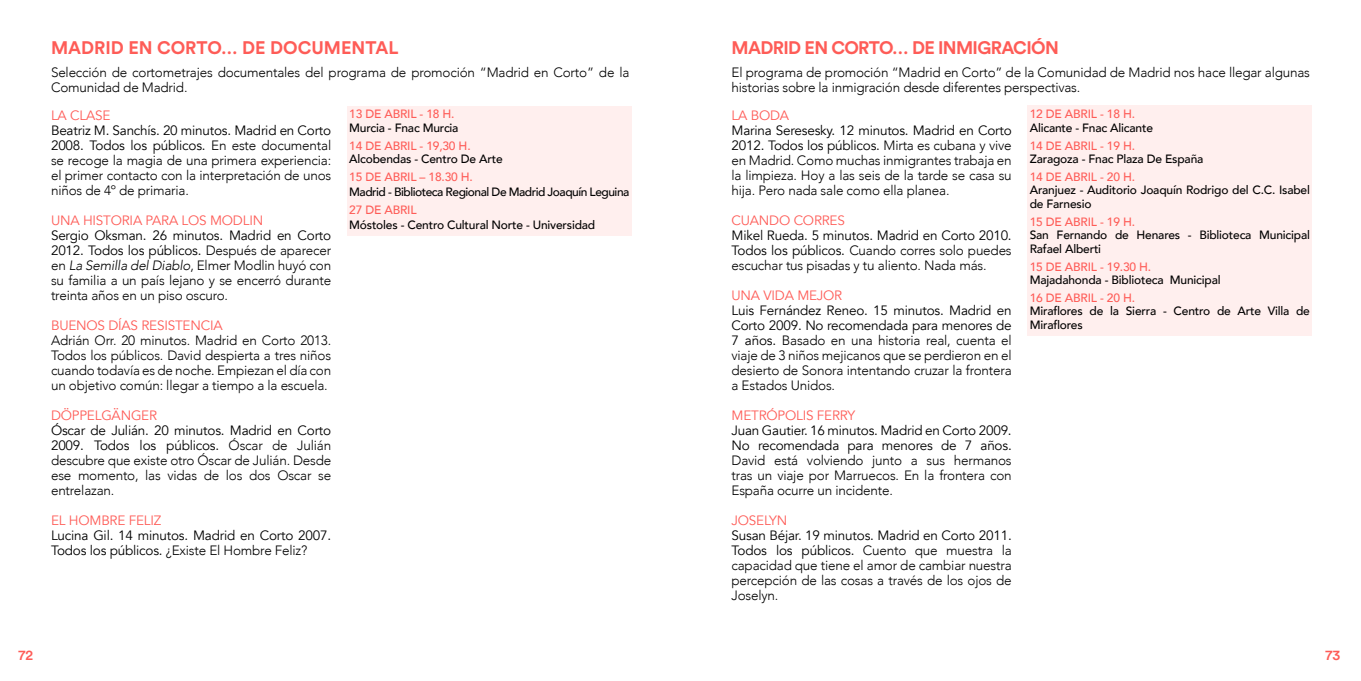
<style>
.page{position:relative;width:1361px;height:681px;background:#fff}
.page>*{position:absolute;margin:0;border:0;box-sizing:border-box;transform-origin:0 0}
.t1{font:700 18px "Circular Std";letter-spacing:-.035em;color:#fe5c57}
.t2{font:700 18px "Circular Std";color:#fe5c57}
.t3{font:500 14.25px "Circular Std";color:#fe5c57}
.t4{font:300 13.5px/15px "Avenir";letter-spacing:-.015em;color:#000;text-align:justify}
.t5{font:13.5px/15px "Avenir";letter-spacing:-.015em;color:#000}
.t6{font:13.5px "Avenir";letter-spacing:-.015em;color:#fe5c57}
.t7{font:500 12px/13.5px "Avenir";letter-spacing:-.015em;color:#000}
.t8{font:500 12px "Avenir";letter-spacing:-.015em;color:#fe5c57}
.t9{font:500 12px "Avenir";letter-spacing:-.04em;color:#000}
.s1{font-weight:400}
.s2{font-style:italic}
.s3{font-weight:300}
</style>
<div class="page">
<div style="left:1027px;top:105px;width:285px;height:231px;background:#ffefee"></div>
<div style="left:347px;top:106px;width:285px;height:129px;background:#ffefee"></div>
<h1 class="t2" style="left:51px;top:36px;width:349px">MADRID EN CORTO… DE DOCUMENTAL</h1>
<p class="t4" style="left:51px;top:65px;width:580px">Selección de cortometrajes documentales del programa de promoción “Madrid en Corto” de la<br>Comunidad de Madrid.</p>
<h1 class="t1" style="left:731px;top:36px;width:329px">MADRID EN CORTO… DE INMIGRACIÓN</h1>
<p class="t4" style="left:731px;top:65px;width:580px">El programa de promoción “Madrid en Corto” de la Comunidad de Madrid nos hace llegar algunas historias sobre la inmigración desde diferentes perspectivas.</p>
<p class="t6" style="left:51px;top:107px;width:61px">LA CLASE</p>
<p class="t4" style="left:51px;top:123px;width:282px"><span class="s1">Beatriz M. Sanchís. 20 minutos. Madrid en Corto 2008. Todos los públicos.</span> En este documental se recoge la magia de una primera experiencia: el primer contacto con la interpretación de unos niños de 4º de primaria.</p>
<p class="t6" style="left:51px;top:212px;width:214px">UNA HISTORIA PARA LOS MODLIN</p>
<p class="t4" style="left:51px;top:228px;width:282px"><span class="s1">Sergio Oksman. 26 minutos. Madrid en Corto 2012. Todos los públicos.</span> Después de aparecer en <span class="s2">La Semilla del Diablo</span>, Elmer Modlin huyó con su familia a un país lejano y se encerró durante treinta años en un piso oscuro.</p>
<p class="t6" style="left:51px;top:317px;width:173px">BUENOS DÍAS RESISTENCIA</p>
<p class="t4" style="left:51px;top:333px;width:282px">Adrián Orr. 20 minutos. Madrid en Corto 2013.<br>Todos los públicos. David despierta a tres niños cuando todavía es de noche. Empiezan el día con un objetivo común: llegar a tiempo a la escuela.</p>
<p class="t6" style="left:51px;top:407px;width:108px">DÖPPELGÄNGER</p>
<p class="t4" style="left:51px;top:423px;width:282px"><span class="s1">Óscar de Julián. 20 minutos. Madrid en Corto 2009. Todos los públicos.</span> Óscar de Julián descubre que existe otro Óscar de Julián. Desde ese momento, las vidas de los dos Oscar se entrelazan.</p>
<p class="t6" style="left:51px;top:512px;width:112px">EL HOMBRE FELIZ</p>
<p class="t5" style="left:51px;top:528px;width:282px">Lucina Gil. 14 minutos. Madrid en Corto 2007.<br>Todos los públicos. <span class="s3">¿Existe El Hombre Feliz?</span></p>
<p class="t8" style="left:349px;top:104px;width:107px">13 DE ABRIL - 18 H.</p>
<p class="t7" style="left:349px;top:120px;width:111px">Murcia - Fnac Murcia</p>
<p class="t8" style="left:349px;top:135px;width:123px">14 DE ABRIL - 19,30 H.</p>
<p class="t7" style="left:349px;top:151px;width:155px">Alcobendas - Centro De Arte</p>
<p class="t8" style="left:349px;top:166px;width:125px">15 DE ABRIL – 18.30 H.</p>
<p class="t9" style="left:349px;top:181px;width:282px">Madrid - Biblioteca Regional De Madrid Joaquín Leguina</p>
<p class="t8" style="left:349px;top:199px;width:69px">27 DE ABRIL</p>
<p class="t7" style="left:349px;top:217px;width:247px">Móstoles - Centro Cultural Norte - Universidad</p>
<p class="t6" style="left:731px;top:107px;width:59px">LA BODA</p>
<p class="t4" style="left:731px;top:123px;width:282px"><span class="s1">Marina Seresesky. 12 minutos. Madrid en Corto 2012. Todos los públicos.</span> Mirta es cubana y vive en Madrid. Como muchas inmigrantes trabaja en la limpieza. Hoy a las seis de la tarde se casa su hija. Pero nada sale como ella planea.</p>
<p class="t6" style="left:731px;top:212px;width:115px">CUANDO CORRES</p>
<p class="t4" style="left:731px;top:228px;width:282px"><span class="s1">Mikel Rueda. 5 minutos. Madrid en Corto 2010.<br>Todos los públicos.</span> Cuando corres solo puedes escuchar tus pisadas y tu aliento. Nada más.</p>
<p class="t6" style="left:731px;top:287px;width:112px">UNA VIDA MEJOR</p>
<p class="t4" style="left:731px;top:303px;width:282px"><span class="s1">Luis Fernández Reneo. 15 minutos. Madrid en Corto 2009. No recomendada para menores de 7 años.</span> Basado en una historia real, cuenta el viaje de 3 niños mejicanos que se perdieron en el desierto de Sonora intentando cruzar la frontera a Estados Unidos.</p>
<p class="t6" style="left:731px;top:407px;width:125px">METRÓPOLIS FERRY</p>
<p class="t5" style="left:731px;top:423px;width:282px">Juan Gautier. 16 minutos. Madrid en Corto 2009.<br>No recomendada para menores de 7 años.</p>
<p class="t4" style="left:731px;top:453px;width:282px">David está volviendo junto a sus hermanos tras un viaje por Marruecos. En la frontera con España ocurre un incidente.</p>
<p class="t6" style="left:731px;top:512px;width:57px">JOSELYN</p>
<p class="t4" style="left:731px;top:528px;width:282px"><span class="s1">Susan Béjar. 19 minutos. Madrid en Corto 2011.<br>Todos los públicos.</span> Cuento que muestra la capacidad que tiene el amor de cambiar nuestra percepción de las cosas a través de los ojos de Joselyn.</p>
<p class="t8" style="left:1029px;top:104px;width:107px">12 DE ABRIL - 18 H.</p>
<p class="t7" style="left:1029px;top:120px;width:125px">Alicante - Fnac Alicante</p>
<p class="t8" style="left:1029px;top:135px;width:107px">14 DE ABRIL - 19 H.</p>
<p class="t7" style="left:1029px;top:151px;width:175px">Zaragoza - Fnac Plaza De España</p>
<p class="t8" style="left:1029px;top:166px;width:107px">14 DE ABRIL - 20 H.</p>
<p class="t7" style="left:1029px;top:183px;width:282px">Aranjuez - Auditorio Joaquín Rodrigo del C.C. Isabel de Farnesio</p>
<p class="t8" style="left:1029px;top:211px;width:107px">15 DE ABRIL - 19 H.</p>
<p class="t7" style="left:1029px;top:227px;width:282px">San Fernando de Henares - Biblioteca Municipal<br>Rafael Alberti</p>
<p class="t8" style="left:1029px;top:256px;width:123px">15 DE ABRIL - 19.30 H.</p>
<p class="t7" style="left:1029px;top:272px;width:192px">Majadahonda - Biblioteca Municipal</p>
<p class="t8" style="left:1029px;top:287px;width:107px">16 DE ABRIL - 20 H.</p>
<p class="t7" style="left:1029px;top:303px;width:282px">Miraflores de la Sierra - Centro de Arte Villa de<br>Miraflores</p>
<p class="t3" style="left:18px;top:645px;width:16px">72</p>
<p class="t3" style="left:1325px;top:645px;width:16px">73</p>
</div>
